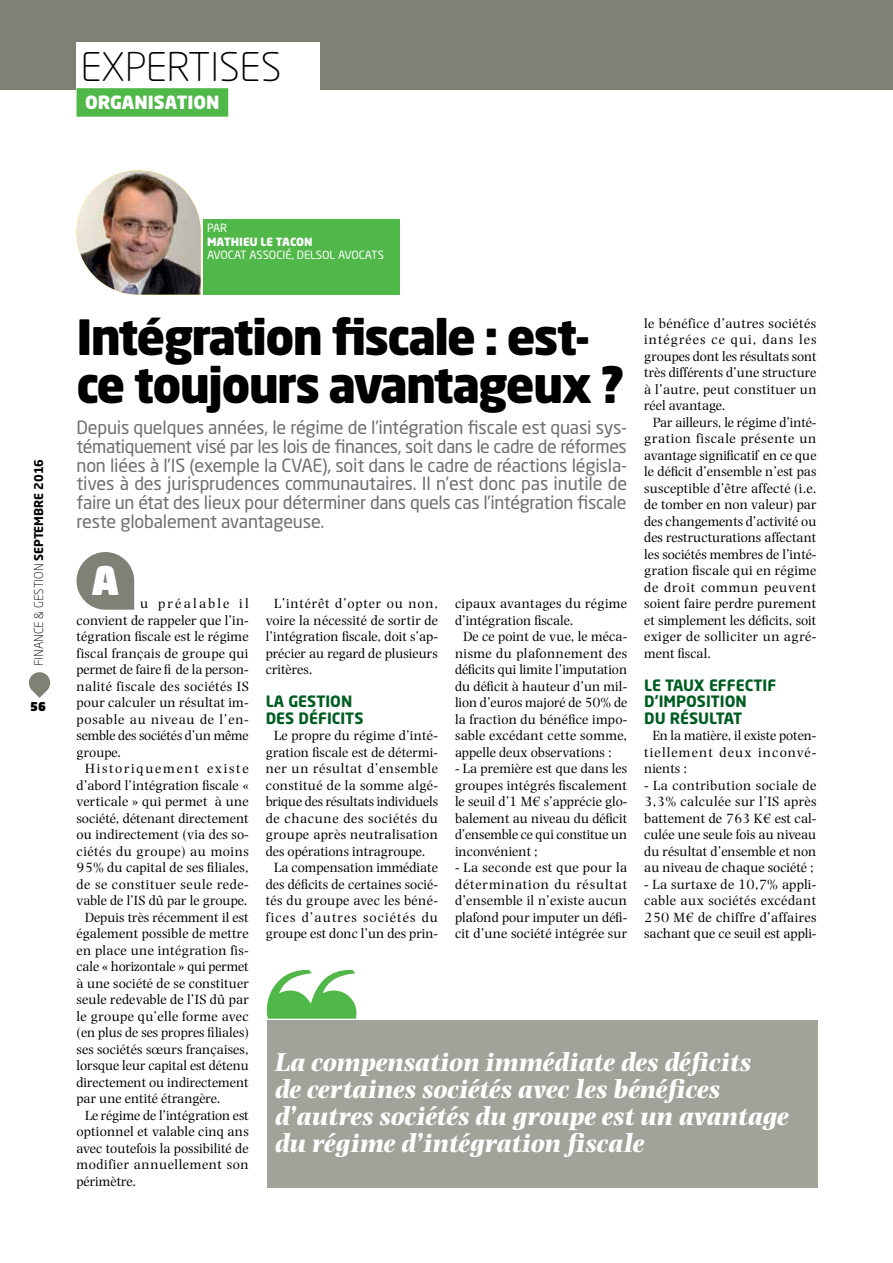
<style>
.page{position:relative;width:893px;height:1263px;background:#fff}
.page>*{position:absolute;margin:0;border:0;box-sizing:border-box;transform-origin:0 0}
.t1{font:900 48px/48px "Neo Sans Std";letter-spacing:-.04em;color:#000}
.t2{font:300 39px "Neo Sans Std";color:#000}
.t3{font:900 38.85px "Neo Sans Std";color:#fff}
.t4{font:italic 700 27px/27px "Photina MT Std";letter-spacing:-.01em;color:#fff}
.t5{font:18px/18.8px "Neo Sans Std";letter-spacing:-.02em;color:#6d6e71;text-align:justify}
.t6{font:900 18px "Neo Sans Std";color:#fff}
.t7{font:700 15.45px/16.5px "Neo Sans Std";color:#005d22}
.t8{font:13.95px/16.5px "Photina MT Std";color:#000;text-align:justify}
.t9{font:13.95px "Photina MT Std";letter-spacing:.02em;color:#000}
.t10{font:13.95px "Photina MT Std";letter-spacing:.035em;color:#000}
.t11{font:13.95px "Photina MT Std";letter-spacing:.025em;color:#000}
.t12{font:13.95px "Photina MT Std";letter-spacing:.04em;color:#000}
.t13{font:13.95px "Photina MT Std";letter-spacing:.075em;color:#000}
.t14{font:13.95px "Photina MT Std";letter-spacing:.12em;color:#000}
.t15{font:300 12px "Neo Sans Std";color:#000}
.t16{font:900 12px "Neo Sans Std";color:#000}
.t17{font:11.25px "Neo Sans Std";letter-spacing:-.02em;color:#fff}
.t18{font:900 11.25px "Neo Sans Std";color:#fff}
.s1{font-weight:700}
</style>
<div class="page">
<div style="left:0;top:0;width:893px;height:89px;background:#808077"></div>
<div style="left:203px;top:219px;width:197px;height:76px;background:#50b848"></div>
<div style="left:77px;top:552px;width:57px;height:58px;background:#808077;border-radius:29px"></div>
<div style="left:267px;top:1021px;width:550px;height:167px;background:#a1a299"></div>
<svg style="left:267px;top:970px;width:89px;height:49px"></svg>
<img style="left:77px;top:170px;width:124px;height:125px">
<svg style="left:29px;top:672px;width:22px;height:26px"></svg>
<div style="left:77px;top:43px;width:243px;height:51px;background:#fff"></div>
<div style="left:77px;top:88px;width:151px;height:29px;background:#50b848"></div>
<h2 class="t2" style="left:81px;top:43px;width:202px">EXPERTISES</h2>
<p class="t6" style="left:85px;top:91px;width:49px">ORGANISATION</p>
<p class="t15" style="left:32px;top:666px;width:209px;rotate:-90deg">Finance &amp; gestion <span class="s1">SEPTEMBRE 2016</span></p>
<p class="t16" style="left:30px;top:699px;width:18px">56</p>
<p class="t17" style="left:207px;top:221px;width:22px">PAR</p>
<p class="t18" style="left:207px;top:234px;width:98px">Mathieu LE TACON</p>
<p class="t17" style="left:207px;top:248px;width:21px">Avocat</p>
<p class="t17" style="left:250px;top:248px;width:7px">associ</p>
<p class="t17" style="left:285px;top:248px;width:74px">é, DELSOL Avocats</p>
<h1 class="t1" style="left:77px;top:311px;width:550px">Intégration fiscale : est&shy;ce toujours avantageux ?</h1>
<p class="t5" style="left:77px;top:418px;width:552px">Depuis quelques années, le régime de l’intégration fiscale est quasi sys&shy;tématiquement visé par les lois de finances, soit dans le cadre de réformes non liées à l’IS (exemple la CVAE), soit dans le cadre de réactions législa&shy;tives à des jurisprudences communautaires. Il n’est donc pas inutile de faire un état des lieux pour déterminer dans quels cas l’intégration fiscale reste globalement avantageuse.</p>
<h3 class="t3" style="left:91px;top:555px;width:29px">A</h3>
<p class="t8" style="left:644px;top:315px;width:174px">le bénéfice d’autres sociétés intégrées ce qui, dans les groupes dont les résultats sont très différents d’une structure à l’autre, peut constituer un réel avantage.</p>
<p class="t8" style="left:644px;top:414px;width:174px;text-indent:9px">Par ailleurs, le régime d’inté&shy;gration fiscale présente un avantage significatif en ce que le déficit d’ensemble n’est pas susceptible d’être affecté (i.e. de tomber en non valeur) par des changements d’activité ou des restructurations affectant les sociétés membres de l’inté&shy;gration fiscale qui en régime de droit commun peuvent soient faire perdre purement et simplement les déficits, soit exiger de solliciter un agré&shy;ment fiscal.</p>
<p class="t7" style="left:644px;top:676px;width:134px">LE TAUX EFFECTIF<br>D’IMPOSITION<br>DU RÉSULTAT</p>
<p class="t8" style="left:644px;top:727px;width:174px;text-indent:9px">En la matière, il existe poten&shy;tiellement deux inconvé&shy;nients :</p>
<p class="t8" style="left:644px;top:777px;width:174px">- La contribution sociale de 3,3% calculée sur l’IS après battement de 763 K€ est cal&shy;culée une seule fois au niveau du résultat d’ensemble et non au niveau de chaque société ;</p>
<p class="t8" style="left:644px;top:876px;width:174px">- La surtaxe de 10,7% appli&shy;cable aux sociétés excédant 250 M€ de chiffre d’affaires sachant que ce seuil est appli-</p>
<p class="t8" style="left:77px;top:595px;width:174px;text-indent:64px">u préalable il convient de rappeler que l’in&shy;tégration fiscale est le régime fiscal français de groupe qui permet de faire fi de la person&shy;nalité fiscale des sociétés IS pour calculer un résultat im&shy;posable au niveau de l’en&shy;semble des sociétés d’un même groupe.</p>
<p class="t14" style="left:85px;top:761px;width:165px">Historiquement existe</p>
<p class="t8" style="left:77px;top:777px;width:174px">d’abord l’intégration fiscale «</p>
<p class="t8" style="left:77px;top:793px;width:174px">verticale » qui permet à une</p>
<p class="t8" style="left:77px;top:810px;width:174px">société, détenant directement</p>
<p class="t8" style="left:77px;top:826px;width:174px">ou indirectement (via des so-</p>
<p class="t10" style="left:77px;top:843px;width:174px">ciétés du groupe) au moins</p>
<p class="t8" style="left:77px;top:859px;width:174px">95% du capital de ses filiales,</p>
<p class="t10" style="left:77px;top:876px;width:174px">de se constituer seule rede-</p>
<p class="t8" style="left:77px;top:892px;width:172px">vable de l’IS dû par le groupe.</p>
<p class="t8" style="left:85px;top:909px;width:165px">Depuis très récemment il est</p>
<p class="t8" style="left:77px;top:925px;width:174px">également possible de mettre</p>
<p class="t9" style="left:77px;top:942px;width:174px">en place une intégration fis-</p>
<p class="t8" style="left:77px;top:958px;width:174px">cale « horizontale » qui permet</p>
<p class="t8" style="left:77px;top:975px;width:174px">à une société de se constituer</p>
<p class="t8" style="left:77px;top:991px;width:174px">seule redevable de l’IS dû par</p>
<p class="t9" style="left:77px;top:1008px;width:174px">le groupe qu’elle forme avec</p>
<p class="t8" style="left:77px;top:1024px;width:174px">(en plus de ses propres filiales)</p>
<p class="t8" style="left:77px;top:1041px;width:174px">ses sociétés sœurs françaises,</p>
<p class="t8" style="left:77px;top:1057px;width:174px">lorsque leur capital est détenu</p>
<p class="t8" style="left:77px;top:1074px;width:174px">directement ou indirectement</p>
<p class="t8" style="left:77px;top:1090px;width:146px">par une entité étrangère.</p>
<p class="t8" style="left:85px;top:1107px;width:165px">Le régime de l’intégration est</p>
<p class="t8" style="left:77px;top:1123px;width:174px">optionnel et valable cinq ans</p>
<p class="t8" style="left:77px;top:1140px;width:174px">avec toutefois la possibilité de</p>
<p class="t10" style="left:77px;top:1157px;width:174px">modifier annuellement son</p>
<p class="t8" style="left:77px;top:1173px;width:61px">périmètre.</p>
<p class="t8" style="left:266px;top:595px;width:174px;text-indent:9px">L’intérêt d’opter ou non, voire la nécessité de sortir de l’intégration fiscale, doit s’ap&shy;précier au regard de plusieurs critères.</p>
<p class="t7" style="left:266px;top:693px;width:99px">LA GESTION<br>DES DÉFICITS</p>
<p class="t8" style="left:274px;top:727px;width:165px">Le propre du régime d’inté-</p>
<p class="t8" style="left:266px;top:744px;width:174px">gration fiscale est de détermi-</p>
<p class="t12" style="left:266px;top:761px;width:174px">ner un résultat d’ensemble</p>
<p class="t11" style="left:266px;top:777px;width:174px">constitué de la somme algé-</p>
<p class="t8" style="left:266px;top:793px;width:174px">brique des résultats individuels</p>
<p class="t12" style="left:266px;top:810px;width:174px">de chacune des sociétés du</p>
<p class="t11" style="left:266px;top:827px;width:174px">groupe après neutralisation</p>
<p class="t8" style="left:266px;top:843px;width:161px">des opérations intragroupe.</p>
<p class="t8" style="left:274px;top:859px;width:165px">La compensation immédiate</p>
<p class="t8" style="left:266px;top:876px;width:174px">des déficits de certaines socié-</p>
<p class="t9" style="left:266px;top:893px;width:174px">tés du groupe avec les béné-</p>
<p class="t13" style="left:266px;top:909px;width:174px">fices d’autres sociétés du</p>
<p class="t8" style="left:266px;top:925px;width:174px">groupe est donc l’un des prin-</p>
<p class="t8" style="left:455px;top:595px;width:174px">cipaux avantages du régime d’intégration fiscale.</p>
<p class="t8" style="left:455px;top:628px;width:174px;text-indent:9px">De ce point de vue, le méca&shy;nisme du plafonnement des déficits qui limite l’imputation du déficit à hauteur d’un mil&shy;lion d’euros majoré de 50% de la fraction du bénéfice impo&shy;sable excédant cette somme, appelle deux observations :</p>
<p class="t8" style="left:455px;top:760px;width:174px">- La première est que dans les groupes intégrés fiscalement le seuil d’1 M€ s’apprécie glo&shy;balement au niveau du déficit d’ensemble ce qui constitue un inconvénient ;</p>
<p class="t8" style="left:455px;top:859px;width:174px">- La seconde est que pour la détermination du résultat d’ensemble il n’existe aucun plafond pour imputer un défi&shy;cit d’une société intégrée sur</p>
<h3 class="t4" style="left:275px;top:1049px;width:516px">La compensation immédiate des déficits<br>de certaines sociétés avec les bénéfices d’autres sociétés du groupe est un avantage du régime d’intégration fiscale</h3>
</div>
